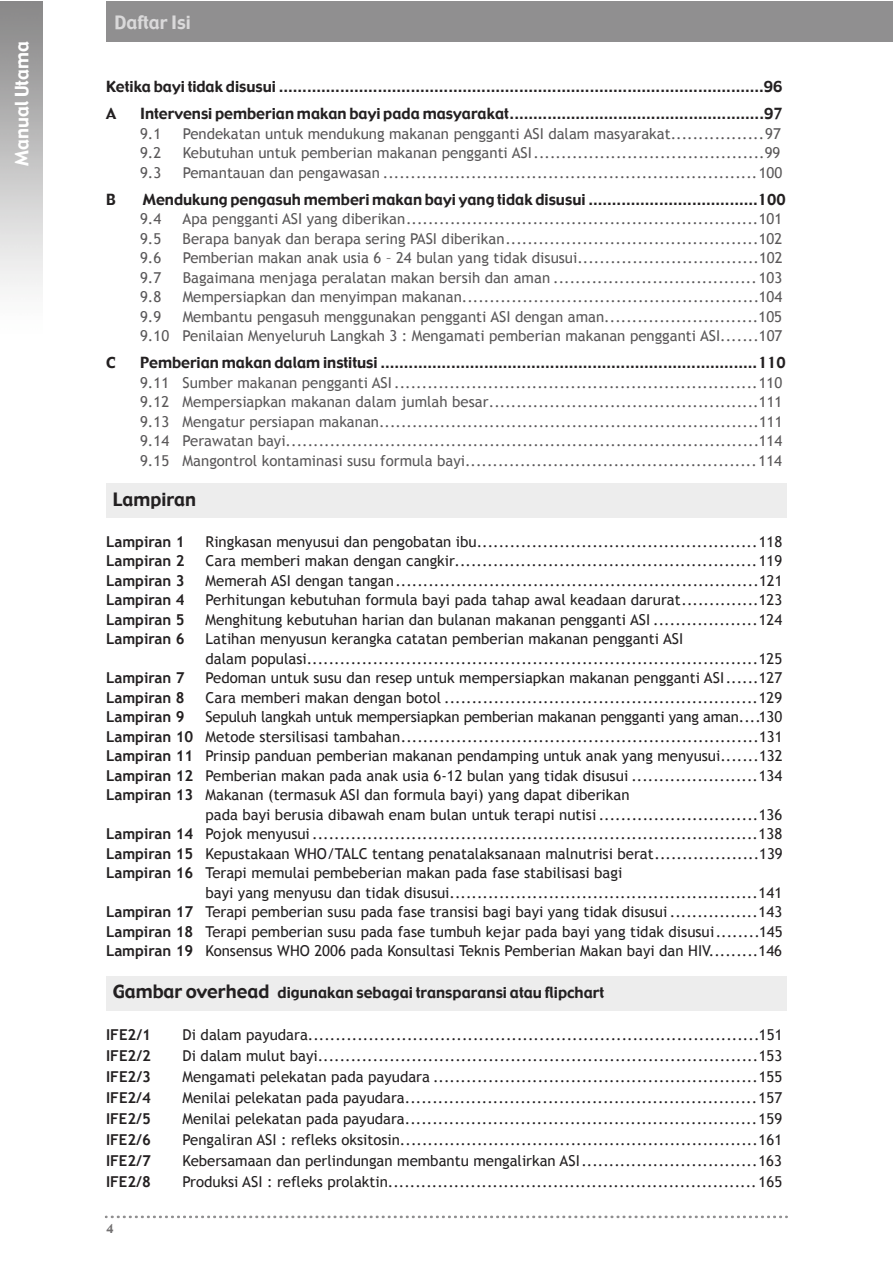
<style>
.page{position:relative;width:893px;height:1263px;background:#fff}
.page>*{position:absolute;margin:0;border:0;box-sizing:border-box;transform-origin:0 0}
.t1{font:18px "Gadget";color:#fff}
.t2{font:18px "Gadget";color:#dad9da}
.t3{font:18px "Gadget";color:#232021}
.t4{font:15px/19.5px "Trebuchet MS";color:#232021}
.t5{font:15px/19.5px "Trebuchet MS";color:#5a5859;text-align:right}
.t6{font:15px/27px "Gadget";color:#232021}
.t7{font:700 15px "Trebuchet MS";color:#232021}
.t8{font:12px "Gadget";color:#727071}
.s1{font-weight:700}
.s2{font-size:18px}
</style>
<div class="page">
<div style="left:106px;top:483px;width:680px;height:34px;background:#ededed"></div>
<div style="left:106px;top:976px;width:680px;height:34px;background:#ededed"></div>
<div style="left:106px;top:1px;width:787px;height:40px;background:#908f90"></div>
<svg style="left:105px;top:1215px;width:683px;height:3px"></svg>
<p class="t1" style="left:10px;top:166px;width:126px;rotate:-90deg">Manual Utama</p>
<p class="t2" style="left:115px;top:11px;width:78px">Daftar Isi</p>
<p class="t6" style="left:106px;top:73px;width:678px">Ketika bayi tidak disusui .......................................................................................................96<br>A</p>
<p class="t6" style="left:140px;top:100px;width:644px">Intervensi pemberian makan bayi pada masyarakat......................................................97</p>
<p class="t5" style="left:140px;top:124px;width:23px">9.1</p>
<p class="t5" style="left:183px;top:124px;width:600px">Pendekatan untuk mendukung makanan pengganti ASI dalam masyarakat.................97</p>
<p class="t5" style="left:140px;top:143px;width:23px">9.2</p>
<p class="t5" style="left:183px;top:143px;width:599px">Kebutuhan untuk pemberian makanan pengganti ASI..........................................99</p>
<p class="t5" style="left:140px;top:163px;width:23px">9.3</p>
<p class="t5" style="left:183px;top:163px;width:601px">Pemantauan dan pengawasan ....................................................................100</p>
<p class="t6" style="left:106px;top:186px;width:11px">B</p>
<p class="t6" style="left:143px;top:186px;width:644px">Mendukung pengasuh memberi makan bayi yang tidak disusui ....................................100</p>
<p class="t5" style="left:140px;top:209px;width:23px">9.4</p>
<p class="t5" style="left:183px;top:209px;width:601px">Apa pengganti ASI yang diberikan................................................................101</p>
<p class="t5" style="left:140px;top:229px;width:23px">9.5</p>
<p class="t5" style="left:183px;top:229px;width:601px">Berapa banyak dan berapa sering PASI diberikan..............................................102</p>
<p class="t5" style="left:140px;top:248px;width:23px">9.6</p>
<p class="t5" style="left:183px;top:248px;width:601px">Pemberian makan anak usia 6 – 24 bulan yang tidak disusui.................................102</p>
<p class="t5" style="left:140px;top:268px;width:23px">9.7</p>
<p class="t5" style="left:183px;top:268px;width:601px">Bagaimana menjaga peralatan makan bersih dan aman .....................................103</p>
<p class="t5" style="left:140px;top:287px;width:23px">9.8</p>
<p class="t5" style="left:183px;top:287px;width:601px">Mempersiapkan dan menyimpan makanan......................................................104</p>
<p class="t5" style="left:140px;top:307px;width:23px">9.9</p>
<p class="t5" style="left:140px;top:307px;width:644px">Membantu pengasuh menggunakan pengganti ASI dengan aman............................105<br>9.10 Penilaian Menyeluruh Langkah 3 : Mengamati pemberian makanan pengganti ASI.......107</p>
<p class="t6" style="left:106px;top:349px;width:11px">C</p>
<p class="t6" style="left:140px;top:349px;width:647px">Pemberian makan dalam institusi ................................................................................110</p>
<p class="t5" style="left:140px;top:373px;width:644px;text-align:justify">9.11 Sumber makanan pengganti ASI..................................................................110<br>9.12 Mempersiapkan makanan dalam jumlah besar.................................................111<br>9.13 Mengatur persiapan makanan.....................................................................111<br>9.14 Perawatan bayi......................................................................................114<br>9.15 Mangontrol kontaminasi susu formula bayi.....................................................114</p>
<p class="t3" style="left:113px;top:488px;width:85px">Lampiran</p>
<p class="t7" style="left:106px;top:533px;width:80px">Lampiran 1</p>
<p class="t4" style="left:206px;top:532px;width:578px">Ringkasan menyusui dan pengobatan ibu...................................................118</p>
<p class="t7" style="left:106px;top:552px;width:80px">Lampiran 2</p>
<p class="t4" style="left:206px;top:551px;width:578px">Cara memberi makan dengan cangkir.......................................................119</p>
<p class="t7" style="left:106px;top:572px;width:80px">Lampiran 3</p>
<p class="t4" style="left:206px;top:571px;width:578px">Memerah ASI dengan tangan..................................................................121</p>
<p class="t7" style="left:106px;top:591px;width:80px">Lampiran 4</p>
<p class="t4" style="left:206px;top:590px;width:578px">Perhitungan kebutuhan formula bayi pada tahap awal keadaan darurat..............123</p>
<p class="t7" style="left:106px;top:611px;width:80px">Lampiran 5</p>
<p class="t4" style="left:206px;top:610px;width:578px">Menghitung kebutuhan harian dan bulanan makanan pengganti ASI ...................124</p>
<p class="t7" style="left:106px;top:630px;width:80px">Lampiran 6</p>
<p class="t4" style="left:206px;top:629px;width:578px">Latihan menyusun kerangka catatan pemberian makanan pengganti ASI<br>dalam populasi..................................................................................125</p>
<p class="t7" style="left:106px;top:669px;width:80px">Lampiran 7</p>
<p class="t4" style="left:206px;top:668px;width:578px">Pedoman untuk susu dan resep untuk mempersiapkan makanan pengganti ASI......127</p>
<p class="t7" style="left:106px;top:689px;width:80px">Lampiran 8</p>
<p class="t4" style="left:206px;top:688px;width:578px">Cara memberi makan dengan botol .........................................................129</p>
<p class="t7" style="left:106px;top:708px;width:80px">Lampiran 9</p>
<p class="t4" style="left:206px;top:707px;width:578px">Sepuluh langkah untuk mempersiapkan pemberian makanan pengganti yang aman....130</p>
<p class="t4" style="left:106px;top:727px;width:678px"><span class="s1">Lampiran 10</span> Metode stersilisasi tambahan.................................................................131</p>
<p class="t4" style="left:106px;top:746px;width:678px"><span class="s1">Lampiran 11</span> Prinsip panduan pemberian makanan pendamping untuk anak yang menyusui.......132</p>
<p class="t4" style="left:106px;top:766px;width:678px"><span class="s1">Lampiran 12</span> Pemberian makan pada anak usia 6-12 bulan yang tidak disusui .......................134</p>
<p class="t4" style="left:106px;top:785px;width:525px"><span class="s1">Lampiran 13</span> Makanan (termasuk ASI dan formula bayi) yang dapat diberikan</p>
<p class="t4" style="left:206px;top:805px;width:578px">pada bayi berusia dibawah enam bulan untuk terapi nutisi.............................136</p>
<p class="t4" style="left:106px;top:824px;width:678px"><span class="s1">Lampiran 14</span> Pojok menyusui.................................................................................138</p>
<p class="t4" style="left:106px;top:844px;width:678px"><span class="s1">Lampiran 15</span> Kepustakaan WHO/TALC tentang penatalaksanaan malnutrisi berat...................139</p>
<p class="t4" style="left:106px;top:863px;width:518px"><span class="s1">Lampiran 16</span> Terapi memulai pembeberian makan pada fase stabilisasi bagi</p>
<p class="t4" style="left:206px;top:883px;width:578px">bayi yang menyusu dan tidak disusui........................................................141</p>
<p class="t4" style="left:106px;top:902px;width:678px"><span class="s1">Lampiran 17</span> Terapi pemberian susu pada fase transisi bagi bayi yang tidak disusui................143</p>
<p class="t4" style="left:106px;top:922px;width:678px"><span class="s1">Lampiran 18</span> Terapi pemberian susu pada fase tumbuh kejar pada bayi yang tidak disusui........145</p>
<p class="t4" style="left:106px;top:941px;width:677px"><span class="s1">Lampiran 19</span> Konsensus WHO 2006 pada Konsultasi Teknis Pemberian Makan bayi dan HIV.........146</p>
<p class="t6" style="left:113px;top:979px;width:493px"><span class="s2">Gambar overhead</span> digunakan sebagai transparansi atau flipchart</p>
<p class="t7" style="left:106px;top:1026px;width:46px">IFE2/1</p>
<p class="t4" style="left:183px;top:1025px;width:601px">Di dalam payudara..................................................................................151</p>
<p class="t7" style="left:106px;top:1047px;width:46px">IFE2/2</p>
<p class="t4" style="left:183px;top:1046px;width:601px">Di dalam mulut bayi................................................................................153</p>
<p class="t7" style="left:106px;top:1068px;width:46px">IFE2/3</p>
<p class="t4" style="left:183px;top:1067px;width:601px">Mengamati pelekatan pada payudara ...........................................................155</p>
<p class="t7" style="left:106px;top:1089px;width:46px">IFE2/4</p>
<p class="t4" style="left:183px;top:1088px;width:601px">Menilai pelekatan pada payudara................................................................157</p>
<p class="t7" style="left:106px;top:1110px;width:46px">IFE2/5</p>
<p class="t4" style="left:183px;top:1109px;width:601px">Menilai pelekatan pada payudara................................................................159</p>
<p class="t7" style="left:106px;top:1131px;width:46px">IFE2/6</p>
<p class="t4" style="left:183px;top:1130px;width:601px">Pengaliran ASI : refleks oksitosin.................................................................161</p>
<p class="t7" style="left:106px;top:1152px;width:46px">IFE2/7</p>
<p class="t4" style="left:183px;top:1151px;width:601px">Kebersamaan dan perlindungan membantu mengalirkan ASI................................163</p>
<p class="t7" style="left:106px;top:1173px;width:46px">IFE2/8</p>
<p class="t4" style="left:183px;top:1172px;width:601px">Produksi ASI : refleks prolaktin...................................................................165</p>
<p class="t8" style="left:106px;top:1221px;width:9px">4</p>
</div>
